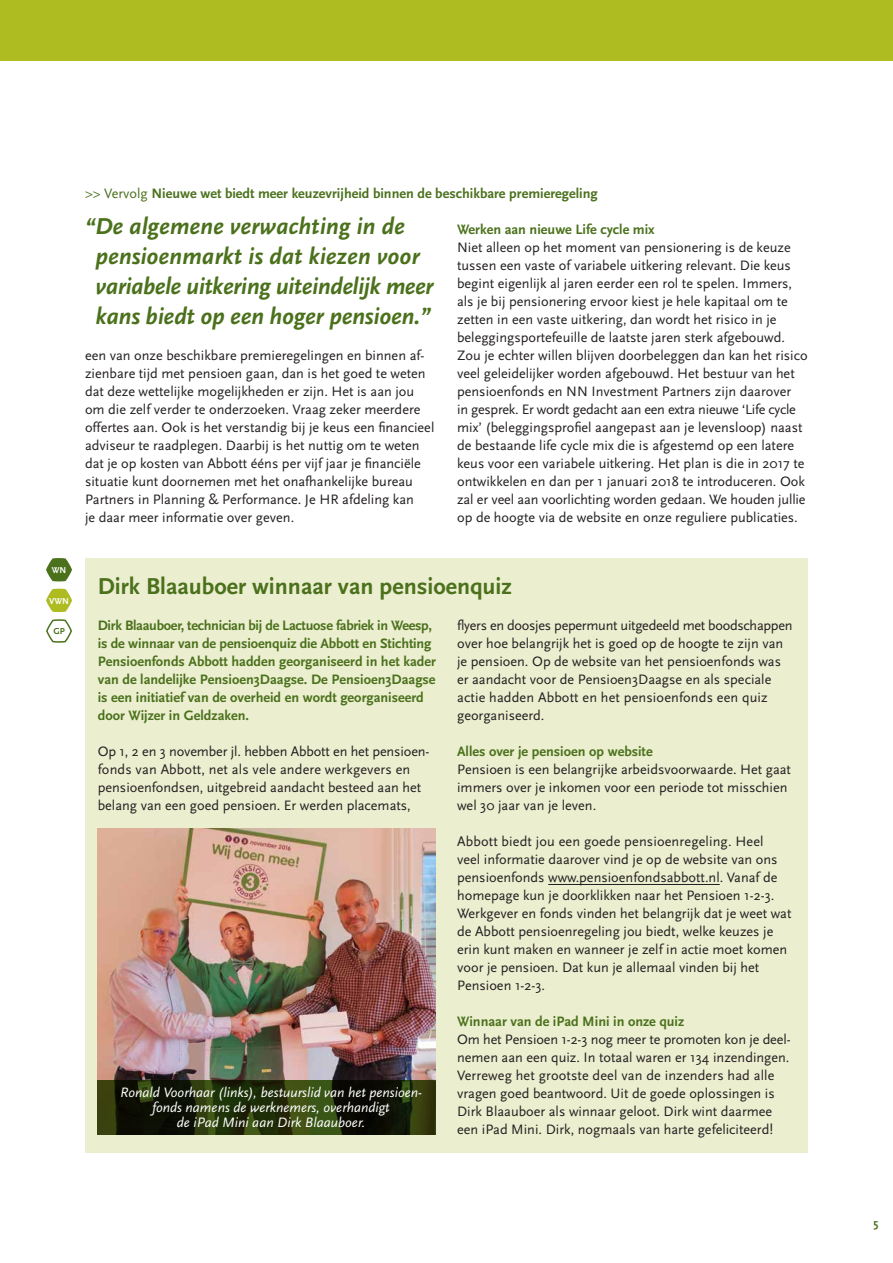
<style>
.page{position:relative;width:893px;height:1263px;background:#fff}
.page>*{position:absolute;margin:0;border:0;box-sizing:border-box;transform-origin:0 0}
.t1{font:italic 700 24px/30px "Scala Sans";letter-spacing:-.01em;color:#4b711c}
.t2{font:700 24px "Scala Sans";color:#4b711c}
.t3{font:14.25px/18px "Scala Sans";color:#231f20}
.t4{font:700 14.25px/18px "Scala Sans";color:#4b711c}
.t5{font:italic 14.25px/15px "Scala Sans";color:#fff;text-align:center}
.t6{font:700 12px "Scala Sans";color:#4b711c}
.t7{font:700 9px "Scala Sans";color:#fff}
.t8{font:700 9px "Scala Sans";color:#4b711c}
.s1{font-weight:400}
</style>
<div class="page">
<div style="left:0;top:0;width:893px;height:73px;background:#aebc21"></div>
<div style="left:0;top:62px;width:893px;height:90px;background:#fff"></div>
<svg style="left:46px;top:558px;width:26px;height:23px"></svg>
<svg style="left:46px;top:589px;width:26px;height:23px"></svg>
<svg style="left:46px;top:619px;width:26px;height:24px"></svg>
<div style="left:85px;top:558px;width:723px;height:594px;background:#ebeecf"></div>
<hr style="left:548px;top:884px;width:172px;height:1px;background:#231f20">
<img style="left:98px;top:828px;width:338px;height:252px">
<svg style="left:98px;top:1080px;width:338px;height:54px;background:#202909"></svg>
<p class="t4" style="left:85px;top:185px;width:514px"><span class="s1">&gt;&gt; Vervolg</span> Nieuwe wet biedt meer keuzevrijheid binnen de beschikbare premieregeling</p>
<h1 class="t1" style="left:96px;top:211px;width:340px;text-indent:-10px">“De algemene verwachting in de pensioenmarkt is dat kiezen voor variabele uitkering uiteindelijk meer kans biedt op een hoger pensioen.”</h1>
<p class="t3" style="left:85px;top:347px;width:351px">een van onze beschikbare premieregelingen en binnen af&shy;zienbare tijd met pensioen gaan, dan is het goed te weten dat deze wettelijke mogelijkheden er zijn. Het is aan jou om die zelf verder te onderzoeken. Vraag zeker meerdere offertes aan. Ook is het verstandig bij je keus een financieel adviseur te raadplegen. Daarbij is het nuttig om te weten dat je op kosten van Abbott ééns per vijf jaar je financiële situatie kunt doornemen met het onafhankelijke bureau Partners in Planning &amp; Performance. Je HR afdeling kan<br>je daar meer informatie over geven.</p>
<p class="t4" style="left:457px;top:221px;width:199px">Werken aan nieuwe Life cycle mix</p>
<p class="t3" style="left:457px;top:239px;width:352px">Niet alleen op het moment van pensionering is de keuze tussen een vaste of variabele uitkering relevant. Die keus begint eigenlijk al jaren eerder een rol te spelen. Immers, als je bij pensionering ervoor kiest je hele kapitaal om te zetten in een vaste uitkering, dan wordt het risico in je beleggingsportefeuille de laatste jaren sterk afgebouwd.<br>Zou je echter willen blijven doorbeleggen dan kan het risico veel geleidelijker worden afgebouwd. Het bestuur van het pensioenfonds en NN Investment Partners zijn daarover<br>in gesprek. Er wordt gedacht aan een extra nieuwe ‘Life cycle mix’ (beleggingsprofiel aangepast aan je levensloop) naast de bestaande life cycle mix die is afgestemd op een latere keus voor een variabele uitkering. Het plan is die in 2017 te ontwikkelen en dan per 1 januari 2018 te introduceren. Ook zal er veel aan voorlichting worden gedaan. We houden jullie op de hoogte via de website en onze reguliere publicaties.</p>
<p class="t7" style="left:52px;top:565px;width:16px">WN</p>
<p class="t7" style="left:49px;top:596px;width:21px">VWN</p>
<p class="t8" style="left:53px;top:626px;width:13px">GP</p>
<p class="t4" style="left:98px;top:617px;width:340px">Dirk Blaauboer, technician bij de Lactuose fabriek in Weesp, is de winnaar van de pensioenquiz die Abbott en Stichting Pensioenfonds Abbott hadden georganiseerd in het kader van de landelijke Pensioen3Daagse. De Pensioen3Daagse is een initiatief van de overheid en wordt georganiseerd door Wijzer in Geldzaken.</p>
<p class="t3" style="left:98px;top:743px;width:333px">Op 1, 2 en 3 november jl. hebben Abbott en het pensioen&shy;fonds van Abbott, net als vele andere werkgevers en pensioenfondsen, uitgebreid aandacht besteed aan het belang van een goed pensioen. Er werden placemats,</p>
<h1 class="t2" style="left:98px;top:573px;width:416px">Dirk Blaauboer winnaar van pensioenquiz</h1>
<p class="t3" style="left:457px;top:617px;width:337px">flyers en doosjes pepermunt uitgedeeld met boodschappen over hoe belangrijk het is goed op de hoogte te zijn van je pensioen. Op de website van het pensioenfonds was er aandacht voor de Pensioen3Daagse en als speciale actie hadden Abbott en het pensioenfonds een quiz georganiseerd.</p>
<p class="t4" style="left:457px;top:743px;width:197px">Alles over je pensioen op website</p>
<p class="t3" style="left:457px;top:761px;width:335px">Pensioen is een belangrijke arbeidsvoorwaarde. Het gaat immers over je inkomen voor een periode tot misschien wel 30 jaar van je leven.</p>
<p class="t3" style="left:457px;top:833px;width:336px">Abbott biedt jou een goede pensioenregeling. Heel<br>veel informatie daarover vind je op de website van ons pensioenfonds www.pensioenfondsabbott.nl. Vanaf de homepage kun je doorklikken naar het Pensioen 1-2-3.<br>Werkgever en fonds vinden het belangrijk dat je weet wat de Abbott pensioenregeling jou biedt, welke keuzes je erin kunt maken en wanneer je zelf in actie moet komen voor je pensioen. Dat kun je allemaal vinden bij het Pensioen 1-2-3.</p>
<p class="t4" style="left:457px;top:1013px;width:229px">Winnaar van de iPad Mini in onze quiz</p>
<p class="t3" style="left:457px;top:1031px;width:334px">Om het Pensioen 1-2-3 nog meer te promoten kon je deel&shy;nemen aan een quiz. In totaal waren er 134 inzendingen.<br>Verreweg het grootste deel van de inzenders had alle vragen goed beantwoord. Uit de goede oplossingen is Dirk Blaauboer als winnaar geloot. Dirk wint daarmee een iPad Mini. Dirk, nogmaals van harte gefeliciteerd!</p>
<p class="t5" style="left:120px;top:1085px;width:304px">Ronald Voorhaar (links), bestuurslid van het pensioen&shy;fonds namens de werknemers, overhandigt<br>de iPad Mini aan Dirk Blaauboer.</p>
<p class="t6" style="left:873px;top:1217px;width:6px">5</p>
</div>
